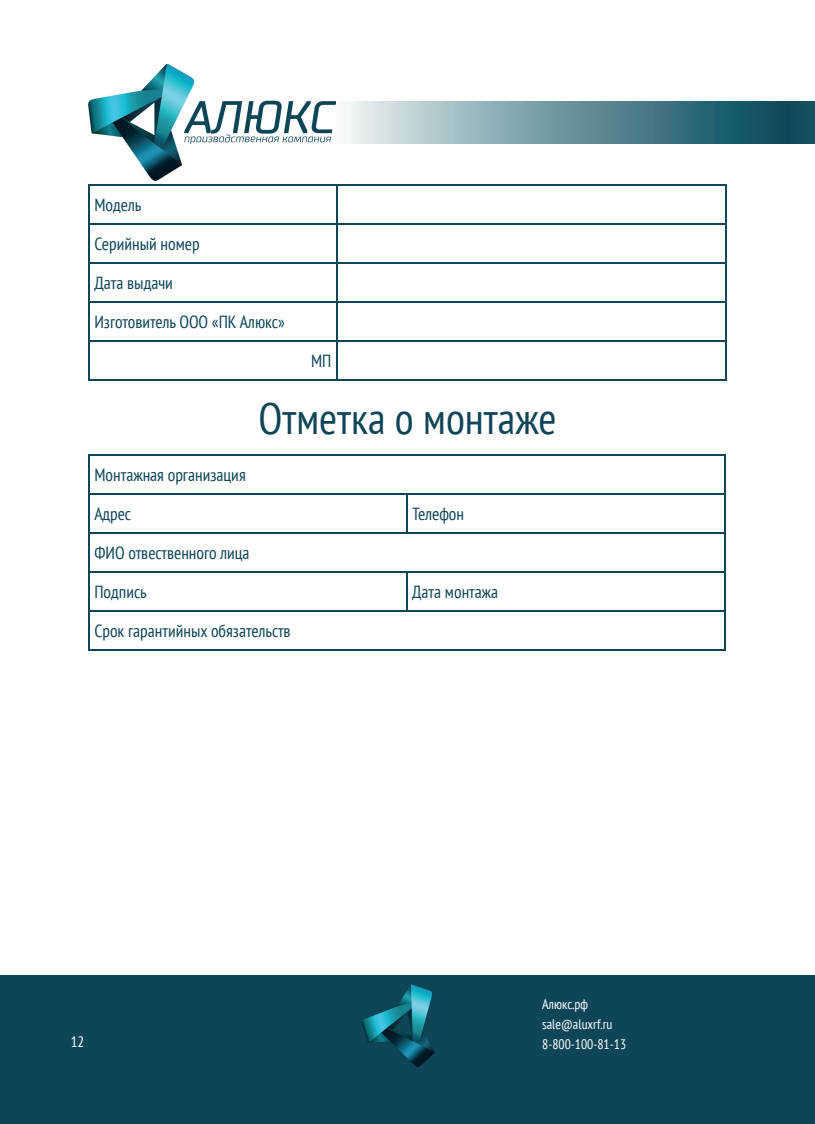
<style>
.page{position:relative;width:815px;height:1124px;background:#fff}
.page>*{position:absolute;margin:0;border:0;box-sizing:border-box;transform-origin:0 0}
.t1{font:condensed 43.75px "PT Sans";color:#0e4557}
.t2{font:condensed 17.5px "PT Sans";color:#0e4557}
.t3{font:condensed 15px "PT Sans";color:#fff}
.t4{font:condensed 13.75px/20px "PT Sans";color:#fff}
</style>
<div class="page">
<div style="left:0;top:975px;width:780px;height:148px;background:#0e4557"></div>
<img style="left:89px;top:64px;width:247px;height:116px">
<img style="left:362px;top:984px;width:73px;height:81px">
<img style="left:345px;top:101px;width:435px;height:43px">
<div style="left:780px;top:975px;width:35px;height:148px;background:#0e4557"></div>
<hr style="left:336px;top:186px;width:1px;height:37px;background:#0e4557">
<hr style="left:336px;top:224px;width:1px;height:38px;background:#0e4557">
<hr style="left:336px;top:263px;width:1px;height:38px;background:#0e4557">
<hr style="left:336px;top:302px;width:1px;height:38px;background:#0e4557">
<hr style="left:336px;top:341px;width:1px;height:38px;background:#0e4557">
<hr style="left:89px;top:184px;width:248px;height:2px;background:#0e4557">
<hr style="left:89px;top:186px;width:1px;height:37px;background:#0e4557">
<hr style="left:337px;top:184px;width:389px;height:2px;background:#0e4557">
<hr style="left:725px;top:186px;width:1px;height:37px;background:#0e4557">
<hr style="left:89px;top:223px;width:248px;height:1px;background:#0e4557">
<hr style="left:89px;top:224px;width:1px;height:38px;background:#0e4557">
<hr style="left:337px;top:223px;width:389px;height:1px;background:#0e4557">
<hr style="left:725px;top:224px;width:1px;height:38px;background:#0e4557">
<hr style="left:89px;top:262px;width:248px;height:1px;background:#0e4557">
<hr style="left:89px;top:263px;width:1px;height:38px;background:#0e4557">
<hr style="left:337px;top:262px;width:389px;height:1px;background:#0e4557">
<hr style="left:725px;top:263px;width:1px;height:38px;background:#0e4557">
<hr style="left:89px;top:301px;width:248px;height:1px;background:#0e4557">
<hr style="left:89px;top:302px;width:1px;height:38px;background:#0e4557">
<hr style="left:337px;top:301px;width:389px;height:1px;background:#0e4557">
<hr style="left:725px;top:302px;width:1px;height:38px;background:#0e4557">
<hr style="left:89px;top:340px;width:248px;height:1px;background:#0e4557">
<hr style="left:89px;top:341px;width:1px;height:38px;background:#0e4557">
<hr style="left:337px;top:340px;width:389px;height:1px;background:#0e4557">
<hr style="left:725px;top:341px;width:1px;height:38px;background:#0e4557">
<hr style="left:89px;top:379px;width:248px;height:1px;background:#0e4557">
<hr style="left:337px;top:379px;width:389px;height:1px;background:#0e4557">
<hr style="left:89px;top:493px;width:318px;height:1px;background:#0e4557">
<hr style="left:407px;top:493px;width:318px;height:1px;background:#0e4557">
<hr style="left:89px;top:532px;width:318px;height:1px;background:#0e4557">
<hr style="left:407px;top:532px;width:318px;height:1px;background:#0e4557">
<hr style="left:89px;top:571px;width:318px;height:1px;background:#0e4557">
<hr style="left:407px;top:571px;width:318px;height:1px;background:#0e4557">
<hr style="left:89px;top:610px;width:318px;height:1px;background:#0e4557">
<hr style="left:407px;top:610px;width:318px;height:1px;background:#0e4557">
<hr style="left:724px;top:455px;width:1px;height:38px;background:#0e4557">
<hr style="left:406px;top:494px;width:2px;height:38px;background:#0e4557">
<hr style="left:724px;top:494px;width:1px;height:38px;background:#0e4557">
<hr style="left:724px;top:533px;width:1px;height:38px;background:#0e4557">
<hr style="left:406px;top:572px;width:2px;height:38px;background:#0e4557">
<hr style="left:724px;top:572px;width:1px;height:38px;background:#0e4557">
<hr style="left:724px;top:611px;width:1px;height:38px;background:#0e4557">
<hr style="left:89px;top:454px;width:318px;height:1px;background:#0e4557">
<hr style="left:89px;top:455px;width:1px;height:38px;background:#0e4557">
<hr style="left:407px;top:454px;width:318px;height:1px;background:#0e4557">
<hr style="left:89px;top:494px;width:1px;height:38px;background:#0e4557">
<hr style="left:89px;top:533px;width:1px;height:38px;background:#0e4557">
<hr style="left:89px;top:572px;width:1px;height:38px;background:#0e4557">
<hr style="left:89px;top:611px;width:1px;height:38px;background:#0e4557">
<hr style="left:89px;top:649px;width:318px;height:1px;background:#0e4557">
<hr style="left:407px;top:649px;width:318px;height:1px;background:#0e4557">
<div style="left:780px;top:101px;width:35px;height:43px;background:#134c5d"></div>
<p class="t2" style="left:94px;top:194px;width:49px">Модель</p>
<p class="t2" style="left:94px;top:233px;width:107px">Серийный номер</p>
<p class="t2" style="left:94px;top:271px;width:80px">Дата выдачи</p>
<p class="t2" style="left:94px;top:310px;width:192px">Изготовитель ООО «ПК Алюкс»</p>
<p class="t2" style="left:311px;top:349px;width:22px">МП</p>
<h1 class="t1" style="left:258px;top:390px;width:300px">Отметка о монтаже</h1>
<p class="t2" style="left:94px;top:463px;width:153px">Монтажная организация</p>
<p class="t2" style="left:94px;top:502px;width:38px">Адрес</p>
<p class="t2" style="left:412px;top:502px;width:53px">Телефон</p>
<p class="t2" style="left:94px;top:541px;width:157px">ФИО отвественного лица</p>
<p class="t2" style="left:94px;top:580px;width:54px">Подпись</p>
<p class="t2" style="left:412px;top:580px;width:88px">Дата монтажа</p>
<p class="t2" style="left:94px;top:619px;width:198px">Срок гарантийных обязательств</p>
<p class="t3" style="left:71px;top:1031px;width:15px">12</p>
<p class="t4" style="left:542px;top:993px;width:86px">Алюкс.рф sale@aluxrf.ru<br>8-800-100-81-13</p>
</div>
